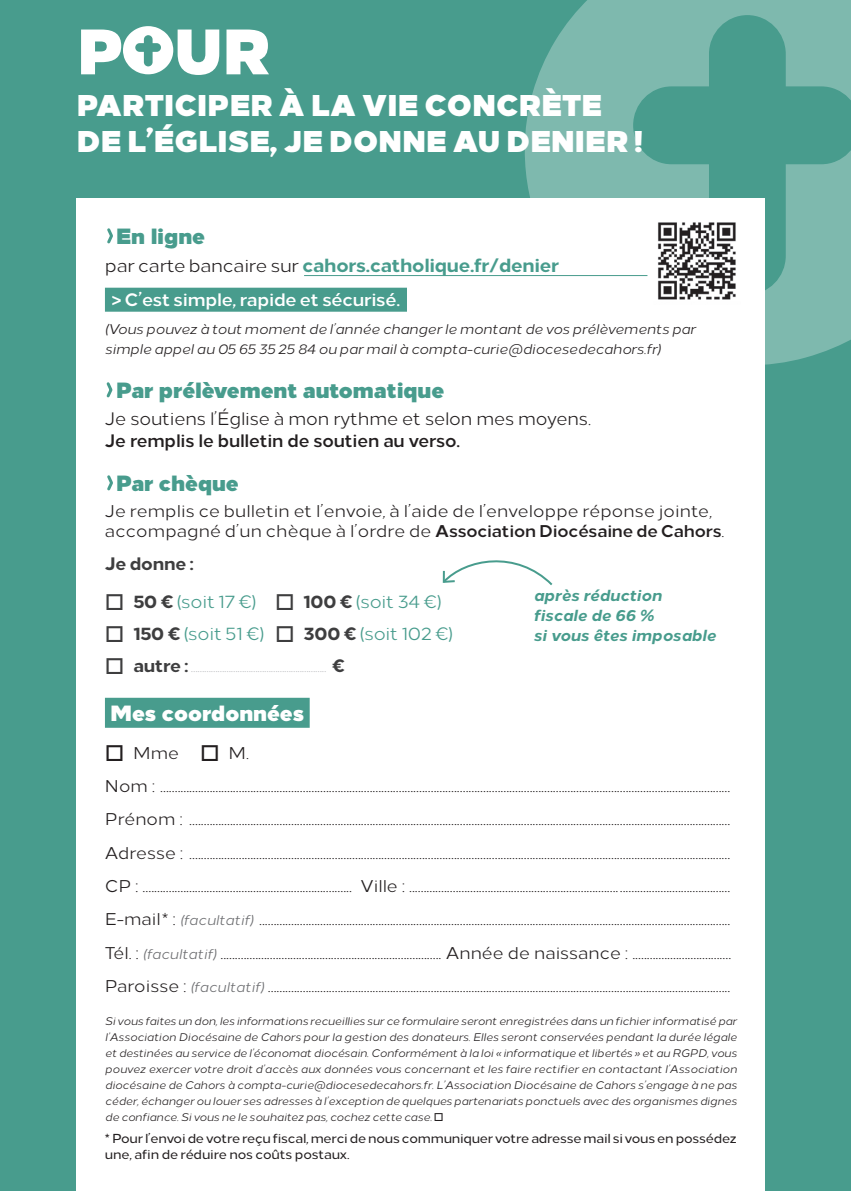
<style>
.page{position:relative;width:851px;height:1191px;background:#fff}
.page>*{position:absolute;margin:0;border:0;box-sizing:border-box;transform-origin:0 0}
.t1{font:900 64px "Loew";color:#fff}
.t2{font:900 30px/36px "Loew";letter-spacing:.005em;color:#fff}
.t3{font:900 22px "Loew";color:#489c8d}
.t4{font:900 22px "Loew";color:#fff}
.t5{font:800 19px "Loew";letter-spacing:-.015em;color:#489c8d}
.t6{font:18px "Loew";letter-spacing:-.015em;color:#489c8d}
.t7{font:18px "Loew";letter-spacing:-.01em;color:#231f20}
.t8{font:700 18px "Loew";letter-spacing:-.01em;color:#231f20}
.t9{font:700 18px "Loew";letter-spacing:-.015em;color:#fff}
.t10{font:800 18px "Loew";color:#3e3e3f}
.t11{font:17px/33.4px "Loew";letter-spacing:.005em;color:#231f20}
.t12{font:italic 800 16px/20px "Loew";color:#489c8d}
.t13{font:italic 14px/20px "Loew";letter-spacing:-.015em;color:#231f20}
.t14{font:14px "Loew";color:#bcbdc0}
.t15{font:500 13px/16px "Loew";letter-spacing:-.02em;color:#231f20}
.t16{font:italic 11px/16px "Loew";letter-spacing:-.015em;color:#231f20;text-align:justify}
.s1{font-weight:400;font-size:18px;color:#231f20}
.s2{font-size:17px}
.s3{font-weight:700}
.s4{color:#3e3e3f}
.s5{font-weight:800;color:#3e3e3f}
.s6{font-weight:800;font-size:18px;color:#3e3e3f}
.s7{font-style:italic;font-size:14px;color:#6c6d70}
</style>
<div class="page">
<div style="left:0;top:0;width:850px;height:1191px;background:#489c8d"></div>
<svg style="left:524px;top:0;width:326px;height:365px;fill:#7eb9ae"></svg>
<svg style="left:123px;top:26px;width:50px;height:48px"></svg>
<div style="left:77px;top:198px;width:688px;height:993px;background:#fff"></div>
<div style="left:105px;top:288px;width:302px;height:24px;background:#489c8d"></div>
<div style="left:105px;top:698px;width:204px;height:30px;background:#489c8d"></div>
<svg style="left:107px;top:228px;width:6px;height:16px"></svg>
<svg style="left:106px;top:382px;width:7px;height:16px"></svg>
<svg style="left:107px;top:475px;width:6px;height:16px"></svg>
<hr style="left:304px;top:275px;width:343px;height:1px;background:#489c8d">
<img style="left:658px;top:222px;width:78px;height:78px">
<svg style="left:442px;top:560px;width:111px;height:25px"></svg>
<h1 class="t1" style="left:77px;top:-4px;width:144px">P UR</h1>
<h2 class="t2" style="left:77px;top:85px;width:567px">participer à la vie CONCRèTE<br>de l’Église, je donne au Denier !</h2>
<p class="t3" style="left:116px;top:217px;width:90px">En ligne</p>
<p class="t5" style="left:105px;top:250px;width:455px"><span class="s1">par carte bancaire sur</span> cahors.catholique.fr/denier</p>
<p class="t9" style="left:112px;top:285px;width:290px"><span class="s2">&gt;</span> C’est simple, rapide et sécurisé.</p>
<p class="t13" style="left:105px;top:318px;width:592px">(Vous pouvez à tout moment de l’année changer le montant de vos prélèvements par simple appel au 05 65 35 25 84 ou par mail à compta-curie@diocesedecahors.fr)</p>
<p class="t3" style="left:116px;top:370px;width:329px">Par prélèvement automatique</p>
<p class="t7" style="left:105px;top:405px;width:487px">Je soutiens l’Église à mon rythme et selon mes moyens.</p>
<p class="t8" style="left:105px;top:426px;width:357px">Je remplis le bulletin de soutien au verso.</p>
<p class="t3" style="left:116px;top:463px;width:124px">Par chèque</p>
<p class="t11" style="left:105px;top:499px;width:620px;line-height:20.4px">Je remplis ce bulletin et l’envoie, à l’aide de l’enveloppe réponse jointe, accompagné d’un chèque à l’ordre de <span class="s3">Association Diocésaine de Cahors</span>.</p>
<p class="t10" style="left:105px;top:548px;width:90px">Je donne :</p>
<p class="t6" style="left:105px;top:587px;width:338px"><span class="s4">□</span> <span class="s5">50 €</span> (soit 17 €) <span class="s4">□</span> <span class="s5">100 €</span> (soit 34 €)</p>
<p class="t6" style="left:105px;top:619px;width:349px"><span class="s4">□</span> <span class="s5">150 €</span> (soit 51 €) <span class="s4">□</span> <span class="s5">300 €</span> (soit 102 €)</p>
<p class="t14" style="left:105px;top:656px;width:241px"><span class="s4">□</span> <span class="s6">autre :</span> ............................................................. <span class="s6">€</span></p>
<p class="t4" style="left:110px;top:694px;width:195px">Mes coordonnées</p>
<p class="t11" style="left:105px;top:734px;width:627px">□ Mme □ M.<br>Nom : ....................................................................................................................................................................................................<br>Prénom : ..........................................................................................................................................................................................<br>Adresse : ..........................................................................................................................................................................................<br>CP : ........................................................................ Ville : ..............................................................................................................<br>E-mail* : <span class="s7">(facultatif)</span> ..................................................................................................................................................................<br>Tél. : <span class="s7">(facultatif)</span> ............................................................................ Année de naissance : ..................................<br>Paroisse : <span class="s7">(facultatif)</span> ...............................................................................................................................................................</p>
<p class="t16" style="left:105px;top:1012px;width:633px">Si vous faites un don, les informations recueillies sur ce formulaire seront enregistrées dans un fichier informatisé par l’Association Diocésaine de Cahors pour la gestion des donateurs. Elles seront conservées pendant la durée légale et destinées au service de l’économat diocésain. Conformément à la loi « informatique et libertés » et au RGPD, vous pouvez exercer votre droit d’accès aux données vous concernant et les faire rectifier en contactant l’Association diocésaine de Cahors à compta-curie@diocesedecahors.fr. L’Association Diocésaine de Cahors s’engage à ne pas céder, échanger ou louer ses adresses à l’exception de quelques partenariats ponctuels avec des organismes dignes de confiance. Si vous ne le souhaitez pas, cochez cette case. □</p>
<p class="t15" style="left:105px;top:1129px;width:633px">* Pour l’envoi de votre reçu fiscal, merci de nous communiquer votre adresse mail si vous en possédez une, afin de réduire nos coûts postaux.</p>
<p class="t12" style="left:533px;top:584px;width:184px">après réduction fiscale de 66 %<br>si vous êtes imposable</p>
</div>
